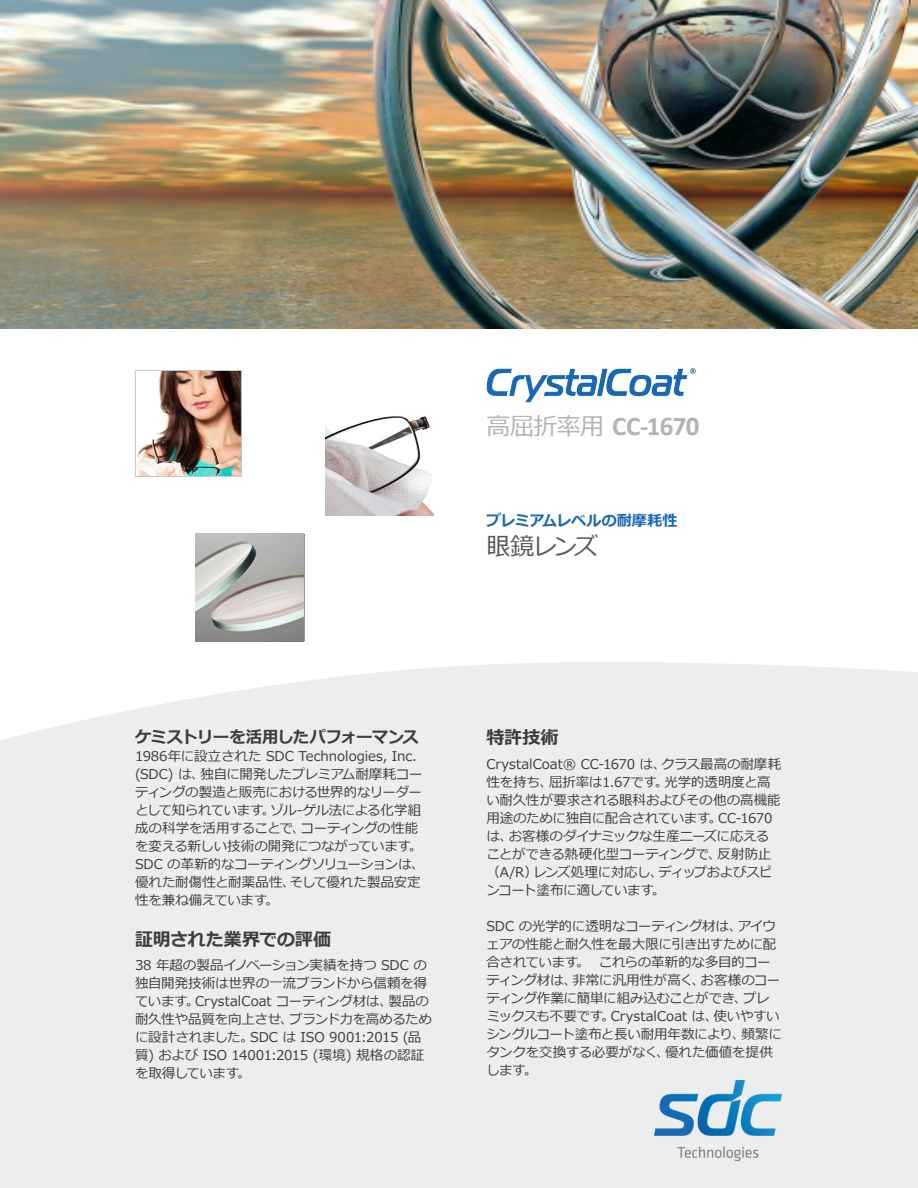
<style>
.page{position:relative;width:918px;height:1188px;background:#fff}
.page>*{position:absolute;margin:0;border:0;box-sizing:border-box;transform-origin:0 0}
.Product_Headline{font:700 27px "Calibri";letter-spacing:-.02em;color:#b2b3b7}
.Features__Body{font:24px "Meiryo";letter-spacing:-.1em;color:#57585a}
.Paragraph__Title{font:700 18px "Meiryo";letter-spacing:-.005em;color:#3e3e3f}
.t1{font:700 16.5px "Meiryo";letter-spacing:-.06em;color:#3e3e3f}
.Features__Title{font:700 15px "Meiryo";letter-spacing:-.015em;color:#1768b4}
.t2{font:13.5px/18px "Meiryo";letter-spacing:-.015em;color:#3e3e3f}
.s1{font-family:"Meiryo";font-weight:400;font-size:24px}
</style>
<div class="page">
<div style="left:0;top:662px;width:918px;height:526px;background:#ecedee"></div>
<img style="left:654px;top:1081px;width:128px;height:80px">
<img style="left:137px;top:372px;width:103px;height:103px">
<div style="left:135px;top:370px;width:107px;height:107px;border:1px solid #c7c8ca"></div>
<img style="left:486px;top:369px;width:209px;height:33px">
<img style="left:196px;top:533px;width:108px;height:108px">
<img style="left:325px;top:416px;width:108px;height:99px">
<img style="left:0;top:0;width:918px;height:329px">
<p class="Product_Headline" style="left:486px;top:407px;width:215px"><span class="s1">高屈折率用</span> CC-1670</p>
<p class="Features__Title" style="left:486px;top:510px;width:193px">プレミアムレベルの耐摩耗性</p>
<p class="Features__Body" style="left:486px;top:529px;width:113px">眼鏡レンズ</p>
<p class="t1" style="left:135px;top:726px;width:285px">ケミストリーを活用したパフォーマンス</p>
<p class="t2" style="left:135px;top:748px;width:291px">1986年に設立された SDC Technologies, Inc. (SDC) は、独自に開発したプレミアム耐摩耗コーティングの製造と販売における世界的なリーダーとして知られています。ゾル-ゲル法による化学組成の科学を活用することで、コーティングの性能を変える新しい技術の開発につながっています。<br>SDC の革新的なコーティングソリューションは、優れた耐傷性と耐薬品性、そして優れた製品安定性を兼ね備えています。</p>
<p class="Paragraph__Title" style="left:135px;top:927px;width:198px">証明された業界での評価</p>
<p class="t2" style="left:135px;top:957px;width:298px">38 年超の製品イノベーション実績を持つ SDC の独自開発技術は世界の一流ブランドから信頼を得ています。CrystalCoat コーティング材は、製品の耐久性や品質を向上させ、ブランド力を高めるために設計されました。SDC は ISO 9001:2015 (品質) および ISO 14001:2015 (環境) 規格の認証を取得しています。</p>
<p class="Paragraph__Title" style="left:486px;top:725px;width:74px">特許技術</p>
<p class="t2" style="left:486px;top:756px;width:297px">CrystalCoat® CC-1670 は、クラス最高の耐摩耗性を持ち、屈折率は1.67です。光学的透明度と高い耐久性が要求される眼科およびその他の高機能用途のために独自に配合されています。CC-1670は、お客様のダイナミックな生産ニーズに応えることができる熱硬化型コーティングで、反射防止（A/R）レンズ処理に対応し、ディップおよびスピンコート塗布に適しています。</p>
<p class="t2" style="left:486px;top:918px;width:297px">SDC の光学的に透明なコーティング材は、アイウェアの性能と耐久性を最大限に引き出すために配合されています。 これらの革新的な多目的コーティング材は、非常に汎用性が高く、お客様のコーティング作業に簡単に組み込むことができ、プレミックスも不要です。CrystalCoat は、使いやすいシングルコート塗布と長い耐用年数により、頻繁にタンクを交換する必要がなく、優れた価値を提供します。</p>
</div>
